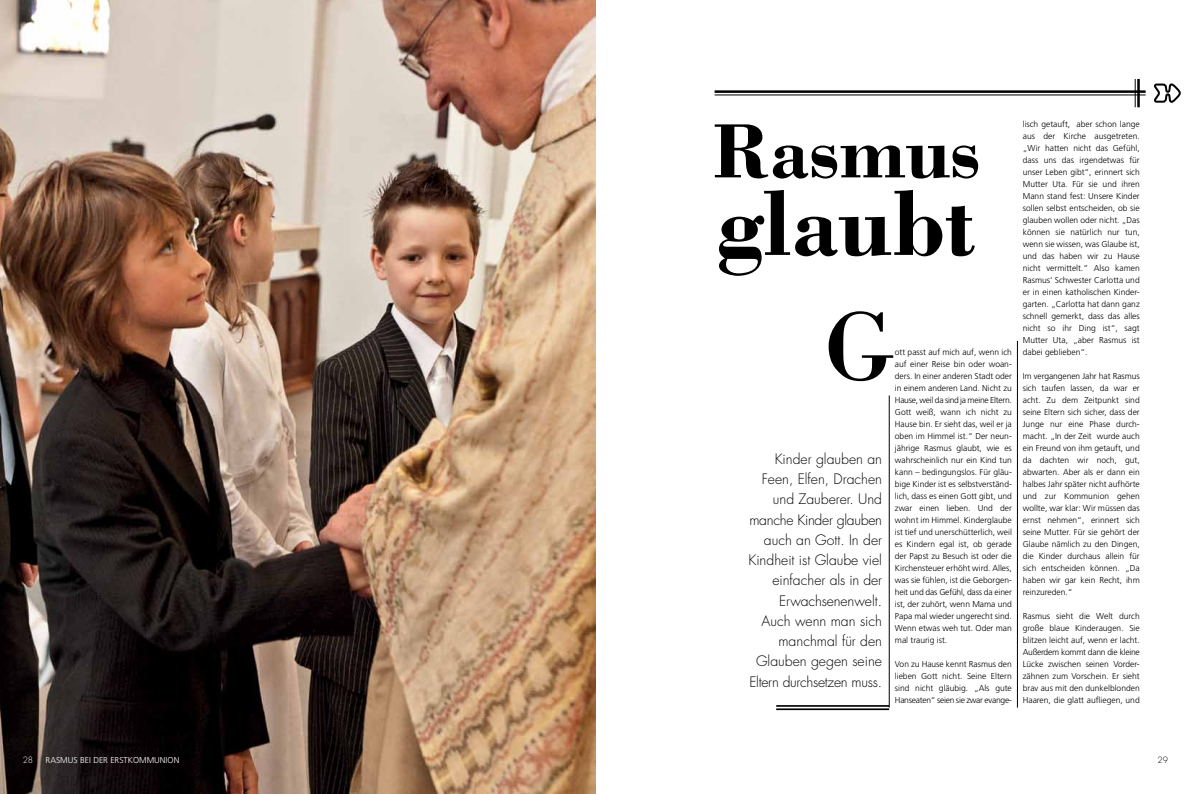
<style>
.page{position:relative;width:1191px;height:794px;background:#fff}
.page>*{position:absolute;margin:0;border:0;box-sizing:border-box;transform-origin:0 0}
.t1{font:100px "Bodoni";color:#000}
.t2{font:700 95.1px "Bodoni";color:#000}
.t3{font:700 79.3px "Bodoni";color:#000}
.t4{font:300 14px/20.2px "Futura";color:#000;text-align:right}
.t5{font:300 8.5px/12px "Frutiger";color:#000;text-align:justify}
.t6{font:300 8.5px "Frutiger";color:#fff}
.t7{font:300 8.5px "Futura";color:#000}
.t8{font:300 8.5px "Futura";color:#fff}
</style>
<div class="page">
<hr style="left:1017px;top:341px;width:1px;height:366px;background:#000">
<hr style="left:889px;top:395px;width:1px;height:312px;background:#000">
<img style="left:0;top:0;width:595px;height:794px">
<hr style="left:714px;top:90px;width:431px;height:3px;background:#000">
<hr style="left:714px;top:95px;width:431px;height:1px;background:#000">
<hr style="left:1137px;top:79px;width:2px;height:28px;background:#000">
<svg style="left:1134px;top:79px;width:1px;height:28px"></svg>
<hr style="left:776px;top:705px;width:113px;height:2px;background:#000">
<hr style="left:776px;top:708px;width:113px;height:2px;background:#000">
<svg style="left:1154px;top:83px;width:27px;height:20px"></svg>
<p class="t8" style="left:23px;top:754px;width:12px">28</p>
<p class="t6" style="left:46px;top:755px;width:135px">Rasmus bei der erstkommunion</p>
<h3 class="t3" style="left:712px;top:102px;width:270px">Rasmus</h3>
<h2 class="t2" style="left:717px;top:164px;width:260px">glaubt</h2>
<h1 class="t1" style="left:823px;top:285px;width:74px">G</h1>
<p class="t5" style="left:895px;top:346px;width:118px">ott passt auf mich auf, wenn ich auf einer Reise bin oder woan&shy;ders. In einer anderen Stadt oder in einem anderen Land. Nicht zu Hause, weil da sind ja meine Eltern.<br>Gott weiß, wann ich nicht zu Hause bin. Er sieht das, weil er ja oben im H immel ist.“ Der neun&shy;jährige Rasmus glaubt, wie es wahrscheinlich nur ein Kind tun kann – bedingungslos. Für gläu&shy;bige Kinder ist es selbstverständ&shy;lich, dass es einen Gott gibt, und zwar einen lieben. U nd der wohnt im H immel. Kinderglaube ist tief und unerschütterlich, weil es Kindern egal ist, ob gerade der Papst zu Besuch ist oder die Kirchensteuer erhöht wird. Alles, was sie fühlen, ist die Geborgen&shy;heit und das Gefühl, dass da einer ist, der zuhört, wenn Mama und Papa mal wieder ungerecht sind.<br>Wenn etwas weh tut. Oder man mal traurig ist.</p>
<p class="t5" style="left:895px;top:658px;width:118px">Von zu Hause kennt Rasmus den lieben Gott nicht. Seine Eltern sind nicht gläubig. „Als gute Hanseaten“ seien sie zwar evange-</p>
<p class="t4" style="left:748px;top:449px;width:135px">Kinder glauben an<br>Feen, Elfen, Drachen und Zauberer. Und manche Kinder glauben auch an Gott. I n der<br>Kindheit ist Glaube viel einfacher als in der<br>Erwachsenenwelt.<br>Auch wenn man sich manchmal für den<br>Glauben gegen seine<br>Eltern durchsetzen muss.</p>
<p class="t5" style="left:1022px;top:118px;width:118px">lisch getauft, aber schon lange aus der Kirche ausgetreten. „Wir hatten nicht das Gefühl, dass uns das irgendetwas für unser Leben gibt“, erinnert sich Mutter Uta. Für sie und ihren Mann stand fest: U nsere Kinder sollen selbst entscheiden, ob sie glauben wollen oder nicht. „Das können sie natürlich nur tun, wenn sie wissen, was Glaube ist, und das haben wir zu Hause nicht vermittelt.“ Also kamen Rasmus‘ Schwester Carlotta und er in einen katholischen Kinder&shy;garten. „Carlotta hat dann ganz schnell gemerkt, dass das alles nicht so ihr Ding ist“, sagt Mutter Uta, „aber Rasmus ist dabei geblieben“.</p>
<p class="t5" style="left:1022px;top:370px;width:118px">Im vergangenen Jahr hat Rasmus sich taufen lassen, da war er acht. Zu dem Zeitpunkt sind seine Eltern sich sicher, dass der Junge nur eine Phase durch&shy;macht. „In der Zeit wurde auch ein Freund von ihm getauft, und da dachten wir noch, gut, abwarten. Aber als er dann ein halbes Jahr später nicht aufhörte und zur Kommunion gehen wollte, war klar: Wir müssen das ernst nehmen“, erinnert sich seine Mutter. Für sie gehört der Glaube nämlich zu den Dingen, die Kinder durchaus allein für sich entscheiden können. „Da haben wir gar kein Recht, ihm reinzureden.“</p>
<p class="t5" style="left:1022px;top:610px;width:118px">Rasmus sieht die Welt durch große blaue Kinderaugen. Sie blitzen leicht auf, wenn er lacht.<br>Außerdem kommt dann die kleine Lücke zwischen seinen Vorder&shy;zähnen zum Vorschein. Er sieht brav aus mit den dunkelblonden Haaren, die glatt aufliegen, und</p>
<p class="t7" style="left:1157px;top:754px;width:12px">29</p>
</div>
